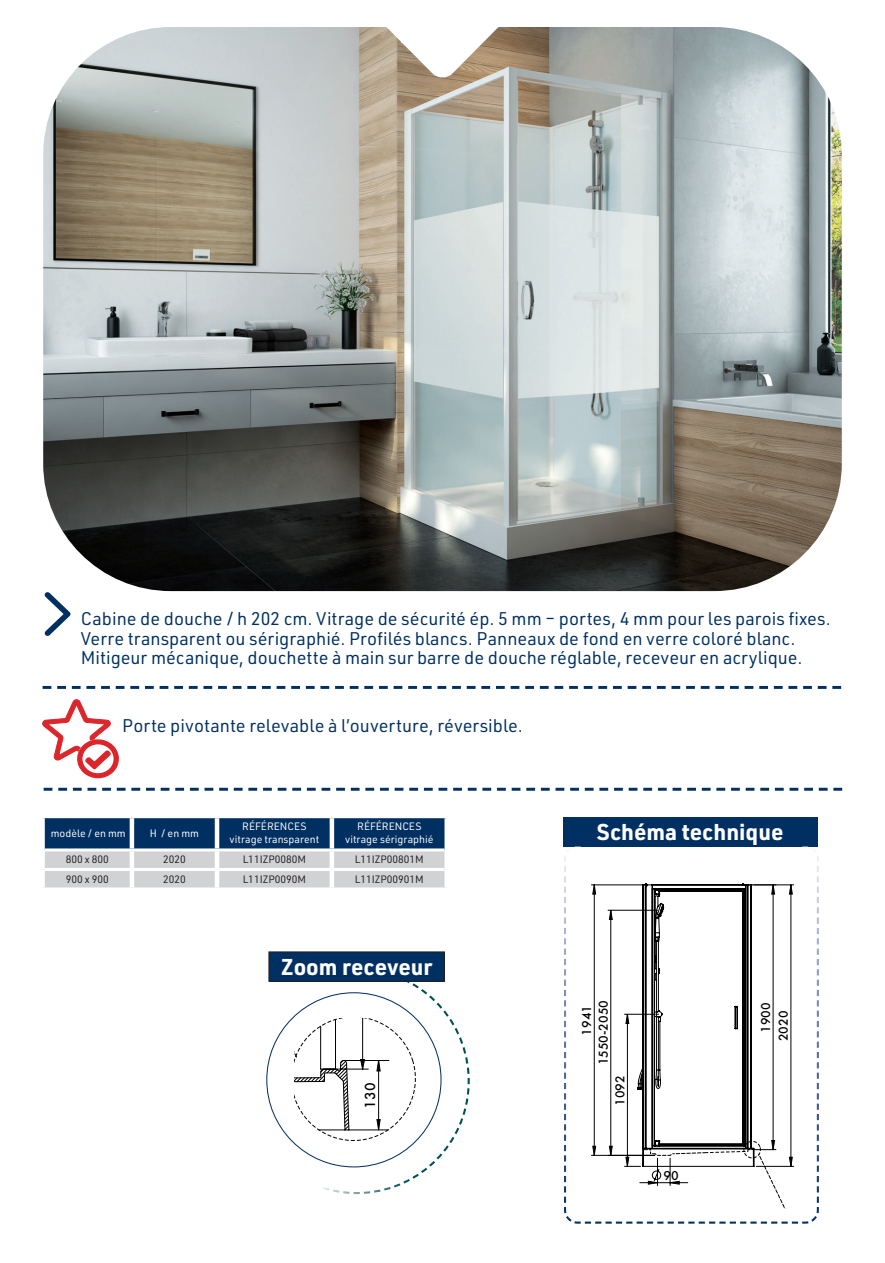
<style>
.page{position:relative;width:885px;height:1263px;background:#fff}
.page>*{position:absolute;margin:0;border:0;box-sizing:border-box;transform-origin:0 0}
.t1{font:700 22.5px "URWDIN";color:#fff}
.t2{font:18px/19.5px "URWDIN";color:#003062}
.t3{font:500 15.15px "Futura PT";color:#000001}
.t4{font:500 13.35px/17.7px "Futura PT";color:#000001}
.t5{font:10.5px/12.6px "URWDIN";color:#fff;text-align:center}
.t6{font:10.5px "URWDIN";color:#231f20}
</style>
<div class="page">
<div style="left:269px;top:952px;width:175px;height:29px;background:#003062"></div>
<div style="left:269px;top:952px;width:175px;height:29px;border:1px solid #231f20"></div>
<svg style="left:266px;top:967px;width:204px;height:227px"></svg>
<img style="left:43px;top:27px;width:798px;height:564px">
<svg style="left:42px;top:699px;width:77px;height:80px"></svg>
<svg style="left:43px;top:686px;width:798px;height:3px"></svg>
<svg style="left:44px;top:788px;width:798px;height:3px"></svg>
<svg style="left:353px;top:27px;width:179px;height:61px"></svg>
<div style="left:401px;top:5px;width:80px;height:38px;background:#fff"></div>
<svg style="left:44px;top:592px;width:27px;height:44px"></svg>
<div style="left:562px;top:817px;width:255px;height:29px;background:#003062"></div>
<svg style="left:566px;top:846px;width:250px;height:1px"></svg>
<svg style="left:564px;top:856px;width:254px;height:368px"></svg>
<hr style="left:591px;top:1155px;width:63px;height:1px;background:#000001">
<hr style="left:591px;top:885px;width:53px;height:1px;background:#000001">
<hr style="left:608px;top:910px;width:49px;height:1px;background:#000001">
<svg style="left:592px;top:884px;width:4px;height:272px"></svg>
<svg style="left:608px;top:910px;width:4px;height:245px"></svg>
<svg style="left:624px;top:866px;width:194px;height:343px"></svg>
<svg style="left:45px;top:818px;width:399px;height:69px;background:#6f869e"></svg>
<hr style="left:130px;top:818px;width:4px;height:30px;background:#fff">
<hr style="left:215px;top:818px;width:4px;height:30px;background:#fff">
<div style="left:329px;top:818px;width:5px;height:30px;background:#fff"></div>
<hr style="left:130px;top:851px;width:4px;height:17px;background:#fff">
<hr style="left:215px;top:851px;width:4px;height:17px;background:#fff">
<div style="left:329px;top:851px;width:5px;height:17px;background:#fff"></div>
<hr style="left:130px;top:871px;width:4px;height:16px;background:#fff">
<hr style="left:215px;top:871px;width:4px;height:16px;background:#fff">
<div style="left:329px;top:871px;width:5px;height:16px;background:#fff"></div>
<hr style="left:132px;top:848px;width:85px;height:3px;background:#fff">
<hr style="left:217px;top:848px;width:115px;height:3px;background:#fff">
<hr style="left:332px;top:848px;width:112px;height:3px;background:#fff">
<hr style="left:45px;top:848px;width:87px;height:3px;background:#fff">
<hr style="left:132px;top:868px;width:85px;height:3px;background:#fff">
<hr style="left:217px;top:868px;width:115px;height:3px;background:#fff">
<hr style="left:332px;top:868px;width:112px;height:3px;background:#fff">
<hr style="left:45px;top:868px;width:87px;height:3px;background:#fff">
<p class="t2" style="left:81px;top:608px;width:751px">Cabine de douche / h 202 cm. Vitrage de sécurité ép. 5 mm – portes, 4 mm pour les parois fixes.<br>Verre transparent ou sérigraphié. Profilés blancs. Panneaux de fond en verre coloré blanc.<br>Mitigeur mécanique, douchette à main sur barre de douche réglable, receveur en acrylique.</p>
<p class="t2" style="left:122px;top:715px;width:402px">Porte pivotante relevable à l’ouverture, réversible.</p>
<p class="t5" style="left:51px;top:826px;width:76px">modèle / en mm</p>
<p class="t5" style="left:150px;top:826px;width:51px">H / en mm</p>
<p class="t5" style="left:229px;top:820px;width:91px">RÉFÉRENCES vitrage transparent</p>
<p class="t5" style="left:345px;top:820px;width:90px">RÉFÉRENCES vitrage sérigraphié</p>
<p class="t6" style="left:66px;top:853px;width:45px">800 x 800</p>
<p class="t6" style="left:163px;top:853px;width:24px">2020</p>
<p class="t6" style="left:243px;top:853px;width:65px">L11IZP0080M</p>
<p class="t6" style="left:355px;top:853px;width:71px">L11IZP00801M</p>
<p class="t6" style="left:66px;top:872px;width:45px">900 x 900</p>
<p class="t6" style="left:163px;top:872px;width:24px">2020</p>
<p class="t6" style="left:243px;top:872px;width:65px">L11IZP0090M</p>
<p class="t6" style="left:355px;top:872px;width:71px">L11IZP00901M</p>
<p class="t3" style="left:81px;top:889px;width:36px;rotate:-90deg">1092</p>
<p class="t1" style="left:281px;top:951px;width:153px">Zoom receveur</p>
<p class="t3" style="left:361px;top:1108px;width:27px;rotate:-90deg">130</p>
<p class="t1" style="left:596px;top:816px;width:188px">Schéma technique</p>
<p class="t4" style="left:578px;top:1065px;width:67px;line-height:16.6px;text-indent:30px;rotate:-90deg">1941<br>1550-2050</p>
<p class="t4" style="left:611px;top:1106px;width:32px;rotate:-90deg">1092</p>
<p class="t4" style="left:663px;top:1166px;width:17px">90</p>
<p class="t4" style="left:756px;top:1041px;width:40px;text-indent:8px;rotate:-90deg">1900<br>2020</p>
</div>
